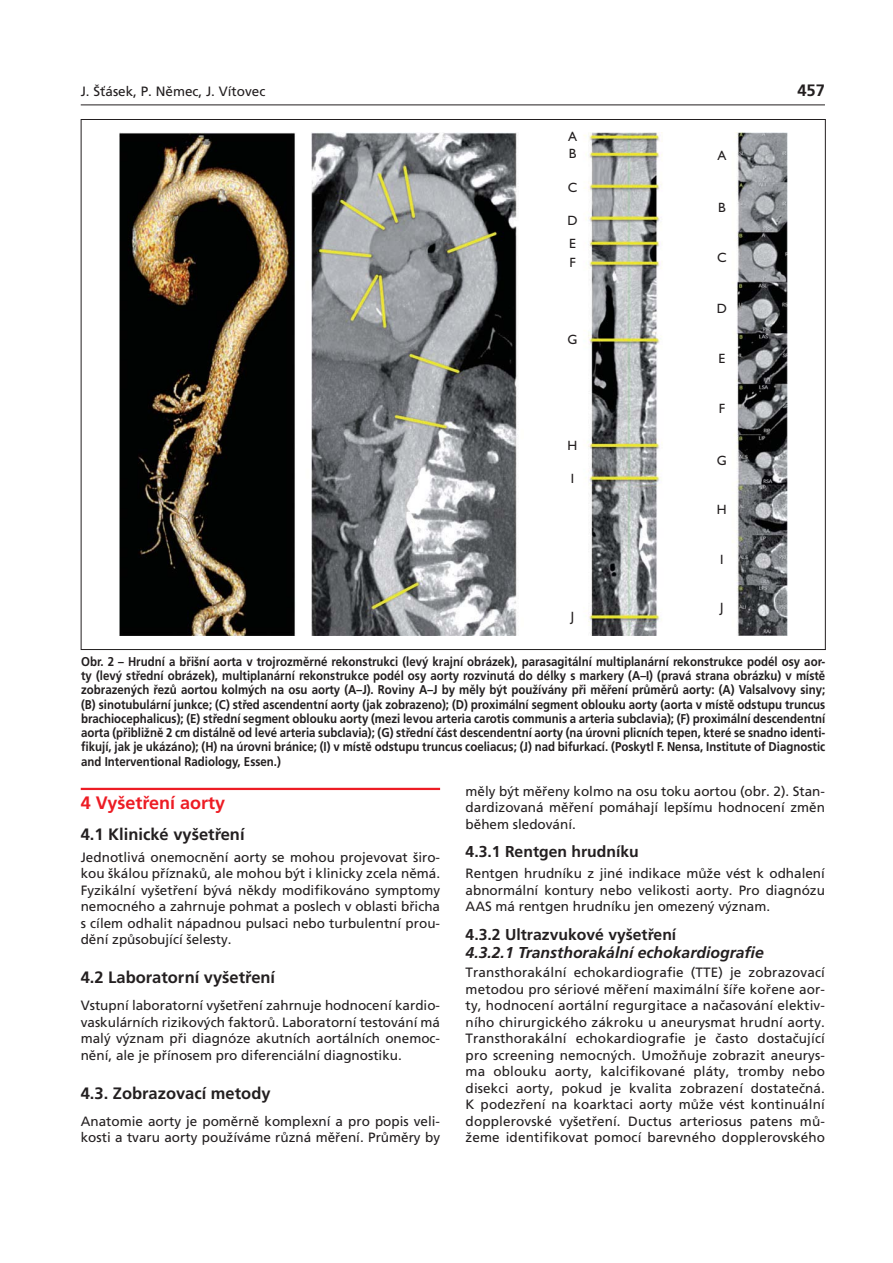
<style>
.page{position:relative;width:893px;height:1263px;background:#fff}
.page>*{position:absolute;margin:0;border:0;box-sizing:border-box;transform-origin:0 0}
.t1{font:700 18px "Frutiger CE";color:#ed1c24}
.t2{font:700 16.5px "Frutiger CE";color:#231f20}
.t3{font:700 15.75px "Frutiger CE";color:#231f20}
.t4{font:italic 700 15.75px "Frutiger CE";color:#231f20}
.t5{font:13.5px/16.5px "Frutiger CE";color:#231f20;text-align:justify}
.t6{font:13.5px/23.5px "Gill Sans";color:#231f20}
.t7{font:700 12.75px/14.2px "Frutiger CE";color:#231f20;text-align:justify;scale:.9 1}
</style>
<div class="page">
<hr style="left:81px;top:105px;width:744px;height:1px;background:#231f20">
<hr style="left:81px;top:788px;width:359px;height:2px;background:#ed1c24">
<img style="left:119px;top:133px;width:668px;height:503px">
<p class="t5" style="left:81px;top:84px;width:186px">J. Šťásek, P. Němec, J. Vítovec</p>
<p class="t2" style="left:797px;top:84px;width:29px">457</p>
<p class="t6" style="left:568px;top:126px;width:11px">A</p>
<p class="t6" style="left:569px;top:144px;width:9px">B</p>
<p class="t6" style="left:568px;top:177px;width:11px">C</p>
<p class="t6" style="left:567px;top:210px;width:12px">D<br>E</p>
<p class="t6" style="left:569px;top:252px;width:8px">F</p>
<p class="t6" style="left:567px;top:329px;width:11px">G</p>
<p class="t6" style="left:568px;top:435px;width:11px">H</p>
<p class="t6" style="left:571px;top:468px;width:5px">I</p>
<p class="t6" style="left:717px;top:145px;width:11px">A</p>
<p class="t6" style="left:718px;top:198px;width:9px">B</p>
<p class="t6" style="left:717px;top:247px;width:11px">C</p>
<p class="t6" style="left:717px;top:298px;width:12px">D</p>
<p class="t6" style="left:718px;top:348px;width:8px">E</p>
<p class="t6" style="left:719px;top:398px;width:8px">F</p>
<p class="t6" style="left:717px;top:450px;width:11px">G</p>
<p class="t6" style="left:717px;top:500px;width:11px">H</p>
<p class="t6" style="left:720px;top:549px;width:5px">I</p>
<p class="t6" style="left:720px;top:597px;width:5px">J</p>
<p class="t6" style="left:571px;top:606px;width:5px">J</p>
<p class="t7" style="left:81px;top:655px;width:828px">Obr. 2 – Hrudní a břišní aorta v trojrozměrné rekonstrukci (levý krajní obrázek), parasagitální multiplanární rekonstrukce podél osy aor&shy;ty (levý střední obrázek), multiplanární rekonstrukce podél osy aorty rozvinutá do délky s markery (A–I) (pravá strana obrázku) v místě zobrazených řezů aortou kolmých na osu aorty (A–J). Roviny A–J by měly být používány při měření průměrů aorty: (A) Valsalvovy siny; (B) sinotubulární junkce; (C) střed ascendentní aorty (jak zobrazeno); (D) proximální segment oblouku aorty (aorta v místě odstupu truncus brachiocephalicus); (E) střední segment oblouku aorty (mezi levou arteria carotis communis a arteria subclavia); (F) proximální descendentní aorta (přibližně 2 cm distálně od levé arteria subclavia); (G) střední část descendentní aorty (na úrovni plicních tepen, které se snadno identi&shy;fikují, jak je ukázáno); (H) na úrovni bránice; (I) v místě odstupu truncus coeliacus; (J) nad bifurkací. (Poskytl F. Nensa, Institute of Diagnostic and Interventional Radiology, Essen.)</p>
<h1 class="t1" style="left:81px;top:796px;width:146px">4 Vyšetření aorty</h1>
<p class="t2" style="left:81px;top:828px;width:165px">4.1 Klinické vyšetření</p>
<p class="t5" style="left:81px;top:850px;width:361px">Jednotlivá onemocnění aorty se mohou projevovat širo&shy;kou škálou příznaků, ale mohou být i klinicky zcela němá.<br>Fyzikální vyšetření bývá někdy modifikováno symptomy nemocného a zahrnuje pohmat a poslech v oblasti břicha s cílem odhalit nápadnou pulsaci nebo turbulentní prou&shy;dění způsobující šelesty.</p>
<p class="t2" style="left:81px;top:971px;width:196px">4.2 Laboratorní vyšetření</p>
<p class="t5" style="left:81px;top:998px;width:361px">Vstupní laboratorní vyšetření zahrnuje hodnocení kardio&shy;vaskulárních rizikových faktorů. Laboratorní testování má malý význam při diagnóze akutních aortálních onemoc&shy;nění, ale je přínosem pro diferenciální diagnostiku.</p>
<p class="t2" style="left:81px;top:1087px;width:191px">4.3. Zobrazovací metody</p>
<p class="t5" style="left:81px;top:1114px;width:361px">Anatomie aorty je poměrně komplexní a pro popis veli&shy;kosti a tvaru aorty používáme různá měření. Průměry by</p>
<p class="t5" style="left:466px;top:784px;width:361px">měly být měřeny kolmo na osu toku aortou (obr. 2). Stan&shy;dardizovaná měření pomáhají lepšímu hodnocení změn během sledování.</p>
<p class="t3" style="left:466px;top:845px;width:175px">4.3.1 Rentgen hrudníku</p>
<p class="t5" style="left:466px;top:866px;width:361px">Rentgen hrudníku z jiné indikace může vést k odhalení abnormální kontury nebo velikosti aorty. Pro diagnózu AAS má rentgen hrudníku jen omezený význam.</p>
<p class="t3" style="left:466px;top:928px;width:212px">4.3.2 Ultrazvukové vyšetření</p>
<p class="t4" style="left:466px;top:946px;width:300px">4.3.2.1 Transthorakální echokardiografie</p>
<p class="t5" style="left:466px;top:965px;width:361px">Transthorakální echokardiografie (TTE) je zobrazovací metodou pro sériové měření maximální šíře kořene aor&shy;ty, hodnocení aortální regurgitace a načasování elektiv&shy;ního chirurgického zákroku u aneurysmat hrudní aorty.<br>Transthorakální echokardiografie je často dostačující pro screening nemocných. Umožňuje zobrazit aneurys&shy;ma oblouku aorty, kalcifikované pláty, tromby nebo disekci aorty, pokud je kvalita zobrazení dostatečná.<br>K podezření na koarktaci aorty může vést kontinuální dopplerovské vyšetření. Ductus arteriosus patens mů&shy;žeme identifikovat pomocí barevného dopplerovského</p>
</div>
